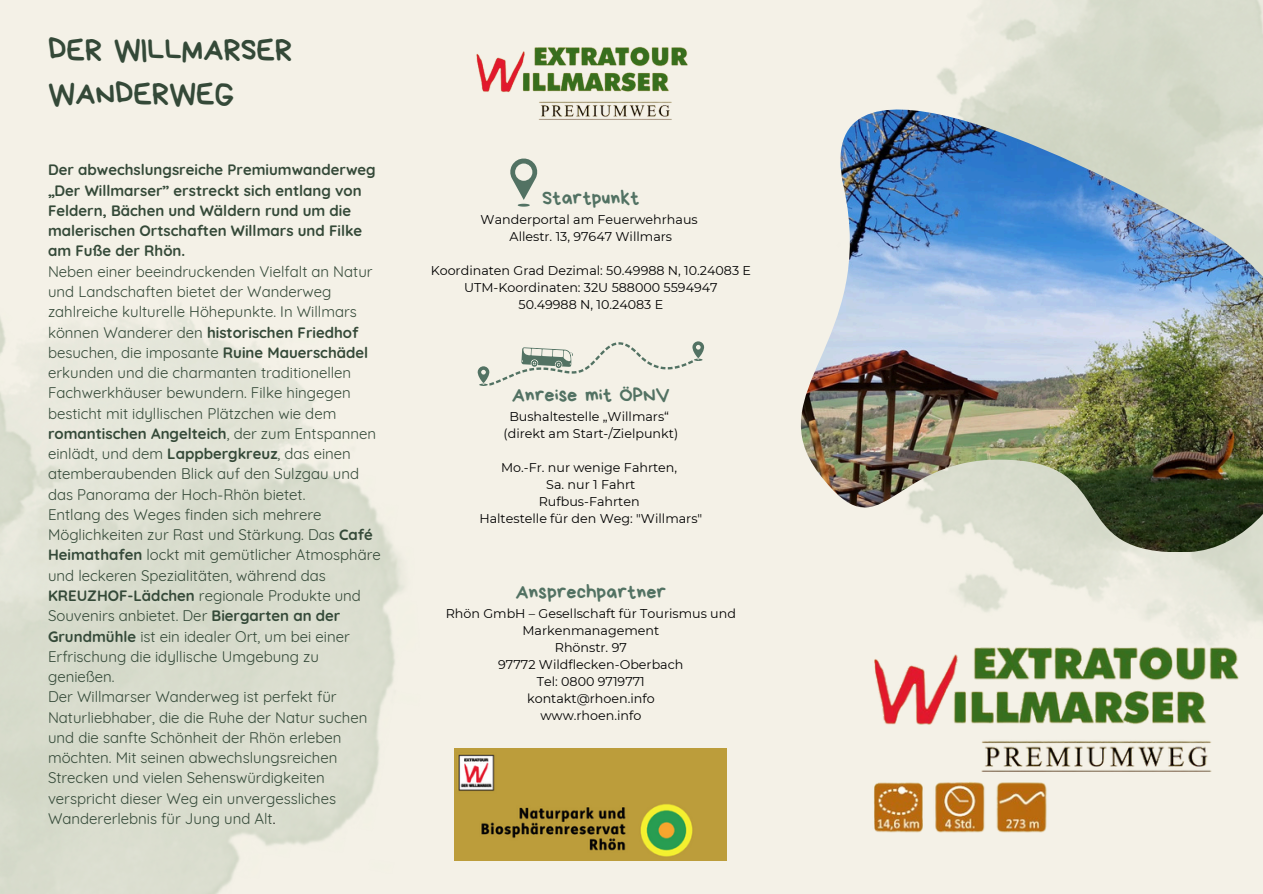
<style>
.page{position:relative;width:1263px;height:894px;background:#fff}
.page>*{position:absolute;margin:0;border:0;box-sizing:border-box;transform-origin:0 0}
.t1{font:31.5px/43.8px "Bryndan Write";color:#344938}
.t2{font:20.25px "Bryndan Write";color:#527263}
.t3{font:15px/20.2px "Quicksand";color:#344938}
.t4{font:700 15px/20.2px "Quicksand";color:#344938}
.t5{font:12.75px/17px "Montserrat";color:#000;text-align:center}
.s1{font-weight:700}
.s2{color:#000}
</style>
<div class="page">
<div style="left:0;top:0;width:1263px;height:893px;background:#f4f1e7"></div>
<img style="left:649px;top:0;width:614px;height:861px">
<img style="left:851px;top:643px;width:392px;height:194px">
<img style="left:800px;top:109px;width:463px;height:442px">
<img style="left:0;top:206px;width:620px;height:687px">
<svg style="left:477px;top:341px;width:227px;height:45px"></svg>
<svg style="left:510px;top:158px;width:28px;height:48px"></svg>
<img style="left:455px;top:748px;width:272px;height:111px">
<img style="left:476px;top:45px;width:214px;height:77px">
<h1 class="t1" style="left:48px;top:28px;width:246px">DER WILLMARSER<br>WANDERWEG</h1>
<p class="t4" style="left:48px;top:160px;width:329px">Der abwechslungsreiche Premiumwanderweg „Der Willmarser” erstreckt sich entlang von Feldern, Bächen und Wäldern rund um die malerischen Ortschaften Willmars und Filke am Fuße der Rhön.</p>
<p class="t3" style="left:48px;top:261px;width:334px">Neben einer beeindruckenden Vielfalt an Natur und Landschaften bietet der Wanderweg zahlreiche kulturelle Höhepunkte. In Willmars können Wanderer den <span class="s1">historischen Friedhof </span>besuchen, die imposante <span class="s1">Ruine Mauerschädel </span>erkunden und die charmanten traditionellen Fachwerkhäuser bewundern. Filke hingegen besticht mit idyllischen Plätzchen wie dem <span class="s1">romantischen Angelteich</span>, der zum Entspannen einlädt, und dem <span class="s1">Lappbergkreuz</span>, das einen atemberaubenden Blick auf den Sulzgau und das Panorama der Hoch-Rhön bietet.<br>Entlang des Weges finden sich mehrere Möglichkeiten zur Rast und Stärkung. Das <span class="s1">Café Heimathafen</span> lockt mit gemütlicher Atmosphäre und leckeren Spezialitäten, während das <span class="s1">KREUZHOF-Lädchen</span> regionale Produkte und Souvenirs anbietet. Der <span class="s1">Biergarten an der Grundmühle</span> ist ein idealer Ort, um bei einer Erfrischung die idyllische Umgebung zu genießen.<br>Der Willmarser Wanderweg ist perfekt für Naturliebhaber, die die Ruhe der Natur suchen und die sanfte Schönheit der Rhön erleben möchten. Mit seinen abwechslungsreichen Strecken und vielen Sehenswürdigkeiten verspricht dieser Weg ein unvergessliches Wandererlebnis für Jung und Alt<span class="s2">.</span></p>
<p class="t2" style="left:542px;top:188px;width:99px">Startpunkt</p>
<p class="t5" style="left:481px;top:211px;width:219px">Wanderportal am Feuerwehrhaus</p>
<p class="t5" style="left:510px;top:228px;width:164px">Allestr. 13, 97647 Willmars</p>
<p class="t5" style="left:431px;top:262px;width:322px">Koordinaten Grad Dezimal: 50.49988 N, 10.24083 E</p>
<p class="t5" style="left:464px;top:279px;width:255px">UTM-Koordinaten: 32U 588000 5594947</p>
<p class="t5" style="left:518px;top:296px;width:146px">50.49988 N, 10.24083 E</p>
<p class="t2" style="left:512px;top:385px;width:160px">Anreise mit ÖPNV</p>
<p class="t5" style="left:509px;top:408px;width:161px">Bushaltestelle „Willmars“</p>
<p class="t5" style="left:504px;top:425px;width:176px">(direkt am Start-/Zielpunkt)</p>
<p class="t5" style="left:501px;top:459px;width:178px">Mo.-Fr. nur wenige Fahrten,</p>
<p class="t5" style="left:546px;top:476px;width:91px">Sa. nur 1 Fahrt</p>
<p class="t5" style="left:539px;top:493px;width:102px">Rufbus-Fahrten</p>
<p class="t5" style="left:479px;top:509px;width:224px">Haltestelle für den Weg: "Willmars"</p>
<p class="t2" style="left:515px;top:581px;width:153px">Ansprechpartner</p>
<p class="t5" style="left:446px;top:605px;width:292px">Rhön GmbH – Gesellschaft für Tourismus und<br>Markenmanagement</p>
<p class="t5" style="left:555px;top:639px;width:73px">Rhönstr. 97</p>
<p class="t5" style="left:498px;top:655px;width:187px">97772 Wildflecken-Oberbach</p>
<p class="t5" style="left:537px;top:672px;width:110px">Tel: 0800 9719771</p>
<p class="t5" style="left:527px;top:689px;width:129px">kontakt@rhoen.info</p>
<p class="t5" style="left:540px;top:706px;width:103px">www.rhoen.info</p>
</div>
